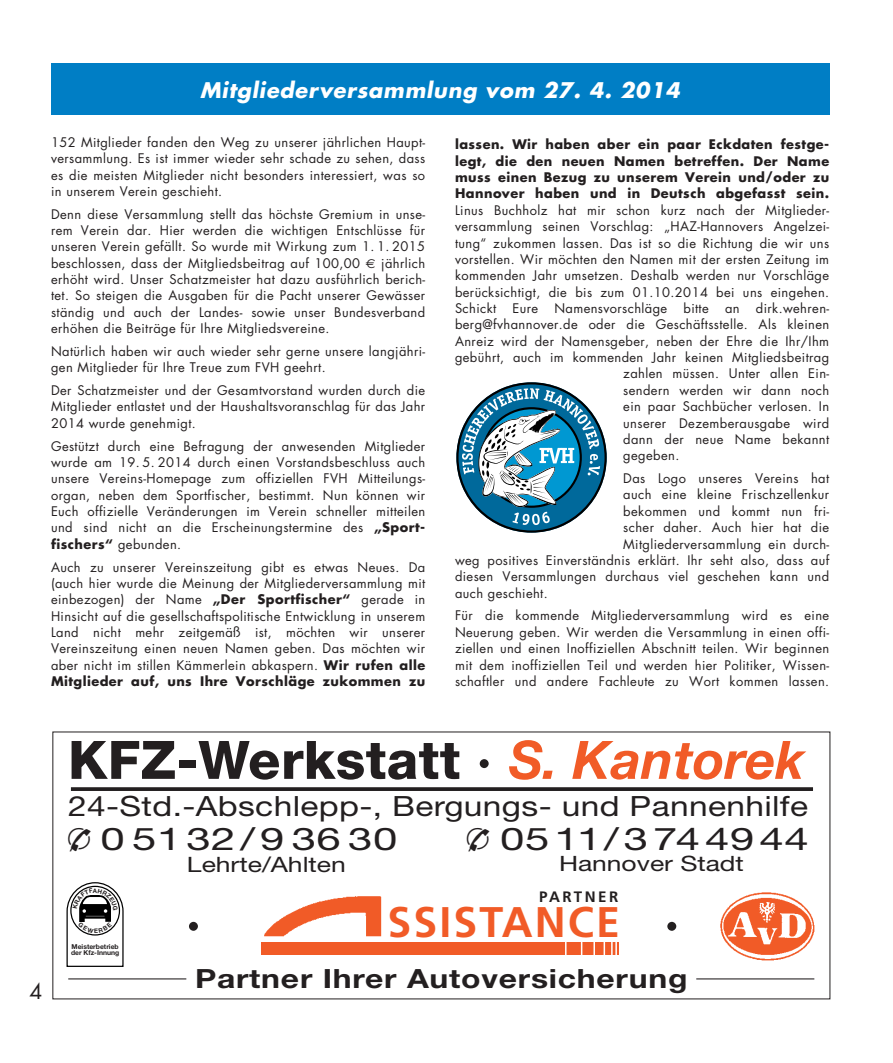
<style>
.page{position:relative;width:893px;height:1063px;background:#fff}
.page>*{position:absolute;margin:0;border:0;box-sizing:border-box;transform-origin:0 0}
.t1{font:800 52.95px "Helvetica Neue";letter-spacing:.01em;color:#231f20}
.t2{font:700 52.95px "Helvetica Neue";color:#231f20}
.t3{font:700 42.75px "Frutiger";letter-spacing:.05em;color:#f15b27}
.t4{font:31.2px "Helvetica Neue";letter-spacing:.065em;color:#231f20;scale:1.4 1}
.t5{font:31.2px "Helvetica Neue";letter-spacing:.015em;color:#231f20;scale:1.4 1}
.t6{font:27.9px "Helvetica Neue";letter-spacing:.01em;color:#231f20;scale:1.2 1}
.t7{font:700 26.55px "Helvetica Neue";letter-spacing:.025em;color:#231f20;scale:1.2 1}
.t8{font:21.15px "Helvetica Neue";color:#231f20;scale:1.25 1}
.t9{font:italic 700 21px "Futura";letter-spacing:.035em;color:#fff}
.t10{font:21px "Futura";color:#231f20}
.t11{font:700 15.15px "Frutiger";letter-spacing:.165em;color:#231f20}
.t12{font:12.9px/16.4px "Futura";letter-spacing:.03em;color:#231f20;text-align:justify}
.t13{font:700 12.9px/16.4px "Futura";letter-spacing:.035em;color:#231f20;text-align:justify}
.t14{font:700 6.75px/6.8px "Helvetica Neue";color:#231f20}
.s1{font-family:"Euro Sans"}
.s2{font-weight:700}
.s3{font-weight:700;font-style:italic;color:#f15b27}
.s4{color:#fff}
</style>
<div class="page">
<svg style="left:456px;top:382px;width:151px;height:151px"></svg>
<svg style="left:52px;top:731px;width:779px;height:269px"></svg>
<div style="left:51px;top:64px;width:778px;height:51px;background:#007ec5"></div>
<svg style="left:68px;top:828px;width:23px;height:24px"></svg>
<svg style="left:467px;top:828px;width:22px;height:24px"></svg>
<svg style="left:66px;top:882px;width:58px;height:86px"></svg>
<h3 class="t9" style="left:200px;top:81px;width:481px">Mitgliederversammlung vom 27. 4. 2014</h3>
<p class="t12" style="left:51px;top:135px;width:376px">152 Mitglieder fanden den Weg zu unserer jährlichen Haupt&shy;versammlung. Es ist immer wieder sehr schade zu sehen, dass es die meisten Mitglieder nicht besonders interessiert, was so in unserem Verein geschieht.</p>
<p class="t12" style="left:51px;top:207px;width:376px">Denn diese Versammlung stellt das höchste Gremium in unse&shy;rem Verein dar. Hier werden die wichtigen Entschlüsse für unseren Verein gefällt. So wurde mit Wirkung zum 1. 1. 2015 beschlossen, dass der Mitgliedsbeitrag auf 100,00 <span class="s1">€</span> jährlich erhöht wird. Unser Schatzmeister hat dazu ausführlich berich&shy;tet. So steigen die Ausgaben für die Pacht unserer Gewässer ständig und auch der Landes- sowie unser Bundesverband erhöhen die Beiträge für Ihre Mitgliedsvereine.</p>
<p class="t12" style="left:51px;top:344px;width:376px">Natürlich haben wir auch wieder sehr gerne unsere langjähri&shy;gen Mitglieder für Ihre Treue zum FVH geehrt.</p>
<p class="t12" style="left:51px;top:383px;width:376px">Der Schatzmeister und der Gesamtvorstand wurden durch die Mitglieder entlastet und der Haushaltsvoranschlag für das Jahr 2014 wurde genehmigt.</p>
<p class="t12" style="left:51px;top:439px;width:376px">Gestützt durch eine Befragung der anwesenden Mitglieder wurde am 19. 5. 2014 durch einen Vorstandsbeschluss auch unsere Vereins-Homepage zum offiziellen FVH Mitteilungs&shy;organ, neben dem Sportfischer, bestimmt. Nun können wir Euch offizielle Veränderungen im Verein schneller mitteilen und sind nicht an die Erscheinungstermine des <span class="s2">„Sport&shy;fischers“</span> gebunden.</p>
<p class="t12" style="left:51px;top:560px;width:376px">Auch zu unserer Vereinszeitung gibt es etwas Neues. Da (auch hier wurde die Meinung der Mitgliederversammlung mit einbezogen) der Name <span class="s2">„Der Sportfischer“</span> gerade in Hinsicht auf die gesellschaftspolitische Entwicklung in unserem Land nicht mehr zeitgemäß ist, möchten wir unserer Vereinszeitung einen neuen Namen geben. Das möchten wir aber nicht im stillen Kämmerlein abkaspern. <span class="s2">Wir rufen alle Mitglieder auf, uns Ihre Vorschläge zukommen zu</span></p>
<p class="t13" style="left:455px;top:137px;width:376px">lassen. Wir haben aber ein paar Eckdaten festge&shy;legt, die den neuen Namen betreffen. Der Name muss einen Bezug zu unserem Verein und/oder zu Hannover haben und in Deutsch abgefasst sein.</p>
<p class="t12" style="left:455px;top:203px;width:376px">Linus Buchholz hat mir schon kurz nach der Mitglieder&shy;versammlung seinen Vorschlag: „HAZ-Hannovers Angelzei&shy;tung“ zukommen lassen. Das ist so die Richtung die wir uns vorstellen. Wir möchten den Namen mit der ersten Zeitung im kommenden Jahr umsetzen. Deshalb werden nur Vorschläge berücksichtigt, die bis zum 01.10.2014 bei uns eingehen.<br>Schickt</p>
<p class="t12" style="left:512px;top:301px;width:27px">Eure</p>
<p class="t12" style="left:554px;top:301px;width:114px">Namensvorschläge</p>
<p class="t12" style="left:683px;top:301px;width:27px">bitte</p>
<p class="t12" style="left:725px;top:301px;width:16px">an</p>
<p class="t12" style="left:756px;top:301px;width:75px">dirk.wehren-</p>
<p class="t12" style="left:455px;top:318px;width:376px">berg@fvhannover.de oder die Geschäftsstelle. Als kleinen</p>
<p class="t12" style="left:455px;top:334px;width:376px">Anreiz wird der Namensgeber, neben der Ehre die Ihr/Ihm</p>
<p class="t12" style="left:455px;top:350px;width:376px">gebührt, auch im kommenden Jahr keinen Mitgliedsbeitrag</p>
<p class="t12" style="left:623px;top:367px;width:207px">zahlen müssen. Unter allen Ein-</p>
<p class="t12" style="left:623px;top:383px;width:207px">sendern werden wir dann noch</p>
<p class="t12" style="left:623px;top:399px;width:207px">ein paar Sachbücher verlosen. In</p>
<p class="t12" style="left:623px;top:416px;width:207px">unserer Dezemberausgabe wird</p>
<p class="t12" style="left:623px;top:432px;width:207px">dann der neue Name bekannt</p>
<p class="t12" style="left:623px;top:449px;width:58px">gegeben.</p>
<p class="t12" style="left:623px;top:471px;width:207px">Das Logo unseres Vereins hat</p>
<p class="t12" style="left:623px;top:488px;width:207px">auch eine kleine Frischzellenkur</p>
<p class="t12" style="left:623px;top:504px;width:207px">bekommen und kommt nun fri-</p>
<p class="t12" style="left:623px;top:520px;width:207px">scher daher. Auch hier hat die</p>
<p class="t12" style="left:623px;top:537px;width:207px">Mitgliederversammlung ein durch-</p>
<p class="t12" style="left:455px;top:553px;width:376px">weg positives Einverständnis erklärt. Ihr seht also, dass auf</p>
<p class="t12" style="left:455px;top:569px;width:376px">diesen Versammlungen durchaus viel geschehen kann und</p>
<p class="t12" style="left:455px;top:586px;width:94px">auch geschieht.</p>
<p class="t12" style="left:455px;top:609px;width:376px">Für die kommende Mitgliederversammlung wird es eine Neuerung geben. Wir werden die Versammlung in einen offi&shy;ziellen und einen Inoffiziellen Abschnitt teilen. Wir beginnen mit dem inoffiziellen Teil und werden hier Politiker, Wissen&shy;schaftler und andere Fachleute zu Wort kommen lassen.</p>
<h3 class="t10" style="left:30px;top:981px;width:14px">4</h3>
<h1 class="t1" style="left:68px;top:741px;width:738px">KFZ-Werkstatt <span class="s2">·</span> <span class="s3">S. Kantorek</span></h1>
<h3 class="t6" style="left:68px;top:796px;width:618px">24-Std.-Abschlepp-, Bergungs- und Pannenhilfe</h3>
<h3 class="t4" style="left:101px;top:828px;width:242px">05132/93630 <span class="s4">+</span></h3>
<h3 class="t5" style="left:500px;top:828px;width:222px">0511/3744944</h3>
<h3 class="t8" style="left:187px;top:856px;width:129px">Lehrte/Ahlten</h3>
<h3 class="t8" style="left:559px;top:856px;width:149px">Hannover Stadt</h3>
<p class="t11" style="left:539px;top:891px;width:81px">PARTNER</p>
<p class="t14" style="left:71px;top:943px;width:50px">Meisterbetrieb der Kfz-Innung</p>
<h2 class="t3" style="left:388px;top:905px;width:234px">SSISTANCE</h2>
<h1 class="t2" style="left:186px;top:904px;width:16px">·</h1>
<h1 class="t2" style="left:664px;top:904px;width:16px">·</h1>
<h3 class="t7" style="left:195px;top:969px;width:412px">Partner Ihrer Autoversicherung</h3>
</div>
